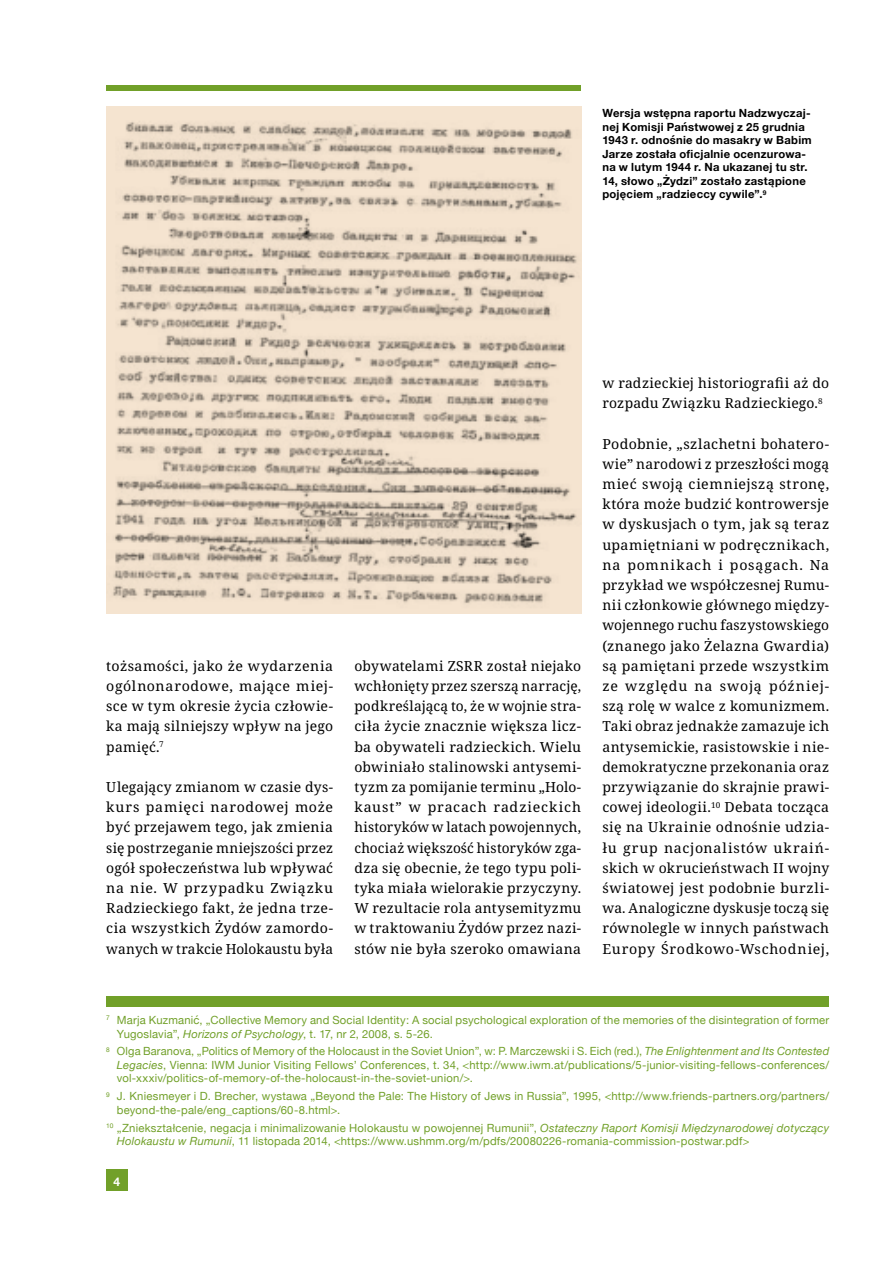
<style>
.page{position:relative;width:893px;height:1263px;background:#fff}
.page>*{position:absolute;margin:0;border:0;box-sizing:border-box;transform-origin:0 0}
.t1{font:13.8px/20.2px "Noto Serif";letter-spacing:.025em;color:#000;text-align:justify}
.t2{font:700 12px "Helvetica Neue";color:#fff}
.t3{font:11.25px/13.5px "Helvetica Neue";letter-spacing:.02em;color:#71a029}
.t4{font:700 11.25px/13.5px "Helvetica Neue";letter-spacing:.025em;color:#000}
.s1{font-style:italic}
</style>
<div class="page">
<div style="left:106px;top:85px;width:475px;height:5px;background:#71a029"></div>
<div style="left:106px;top:1169px;width:22px;height:22px;background:#71a029"></div>
<div style="left:106px;top:996px;width:723px;height:11px;background:#71a029"></div>
<img style="left:106px;top:106px;width:475px;height:507px">
<p class="t4" style="left:602px;top:107px;width:211px">Wersja wstępna raportu Nadzwyczaj&shy;nej Komisji Państwowej z 25 grudnia 1943 r. odnośnie do masakry w Babim Jarze została oficjalnie ocenzurowa&shy;na w lutym 1944 r. Na ukazanej tu str.<br>14, słowo „Żydzi” zostało zastąpione pojęciem „radzieccy cywile”.<sup>9</sup></p>
<p class="t1" style="left:106px;top:656px;width:228px">tożsamości, jako że wydarzenia ogólnonarodowe, mające miej&shy;sce w tym okresie życia człowie&shy;ka mają silniejszy wpływ na jego pamięć.<sup>7</sup></p>
<p class="t1" style="left:106px;top:777px;width:228px">Ulegający zmianom w czasie dys&shy;kurs pamięci narodowej może być przejawem tego, jak zmienia się postrzeganie mniejszości przez ogół społeczeństwa lub wpływać na nie. W przypadku Związku Radzieckiego fakt, że jedna trze&shy;cia wszystkich Żydów zamordo&shy;wanych w trakcie Holokaustu była</p>
<p class="t1" style="left:354px;top:656px;width:228px">obywatelami ZSRR został niejako wchłonięty przez szerszą narrację, podkreślającą to, że w wojnie stra&shy;ciła życie znacznie większa licz&shy;ba obywateli radzieckich. Wielu obwiniało stalinowski antysemi&shy;tyzm za pomijanie terminu „Holo&shy;kaust” w pracach radzieckich historyków w latach powojennych, chociaż większość historyków zga&shy;dza się obecnie, że tego typu poli&shy;tyka miała wielorakie przyczyny.<br>W rezultacie rola antysemityzmu w traktowaniu Żydów przez nazi&shy;stów nie była szeroko omawiana</p>
<p class="t1" style="left:602px;top:373px;width:228px">w radzieckiej historiografii aż do rozpadu Związku Radzieckiego.<sup>8</sup></p>
<p class="t1" style="left:602px;top:434px;width:228px">Podobnie, „szlachetni bohatero&shy;wie” narodowi z przeszłości mogą mieć swoją ciemniejszą stronę, która może budzić kontrowersje w dyskusjach o tym, jak są teraz upamiętniani w podręcznikach, na pomnikach i posągach. Na przykład we współczesnej Rumu&shy;nii członkowie głównego między&shy;wojennego ruchu faszystowskiego (znanego jako Żelazna Gwardia) są pamiętani przede wszystkim ze względu na swoją później&shy;szą rolę w walce z komunizmem.<br>Taki obraz jednakże zamazuje ich antysemickie, rasistowskie i nie&shy;demokratyczne przekonania oraz przywiązanie do skrajnie prawi&shy;cowej ideologii.<sup>10</sup> Debata tocząca się na Ukrainie odnośnie udzia&shy;łu grup nacjonalistów ukraiń&shy;skich w okrucieństwach II wojny światowej jest podobnie burzli&shy;wa. Analogiczne dyskusje toczą się równolegle w innych państwach Europy Środkowo-Wschodniej,</p>
<p class="t3" style="left:117px;top:1014px;width:714px;text-indent:-11px"><sup>7</sup> Marja Kuzmanić, „Collective Memory and Social Identity: A social psychological exploration of the memories of the disintegration of former<br>Yugoslavia”, <span class="s1">Horizons of Psychology</span>, t. 17, nr 2, 2008, s. 5-26.</p>
<p class="t3" style="left:117px;top:1045px;width:714px;text-align:justify;text-indent:-11px"><sup>8</sup> Olga Baranova, „Politics of Memory of the Holocaust in the Soviet Union”, w: P. Marczewski i S. Eich (red.), <span class="s1">The Enlightenment and Its Contested Legacies</span>, Vienna: IWM Junior Visiting Fellows’ Conferences, t. 34, &lt;http://www.iwm.at/publications/5-junior-visiting-fellows-conferences/ vol-xxxiv/politics-of-memory-of-the-holocaust-in-the-soviet-union/&gt;.</p>
<p class="t3" style="left:117px;top:1090px;width:714px;text-indent:-11px"><sup>9</sup> J. Kniesmeyer i D. Brecher, wystawa „Beyond the Pale: The History of Jews in Russia”, 1995, &lt;http://www.friends-partners.org/partners/ beyond-the-pale/eng_captions/60-8.html&gt;.</p>
<p class="t3" style="left:117px;top:1121px;width:714px;text-indent:-11px"><sup>10</sup> „Zniekształcenie, negacja i minimalizowanie Holokaustu w powojennej Rumunii”, <span class="s1">Ostateczny Raport Komisji Międzynarodowej dotyczący<br>Holokaustu w Rumunii</span>, 11 listopada 2014, &lt;https://www.ushmm.org/m/pdfs/20080226-romania-commission-postwar.pdf&gt;</p>
<p class="t2" style="left:114px;top:1172px;width:8px">4</p>
</div>
